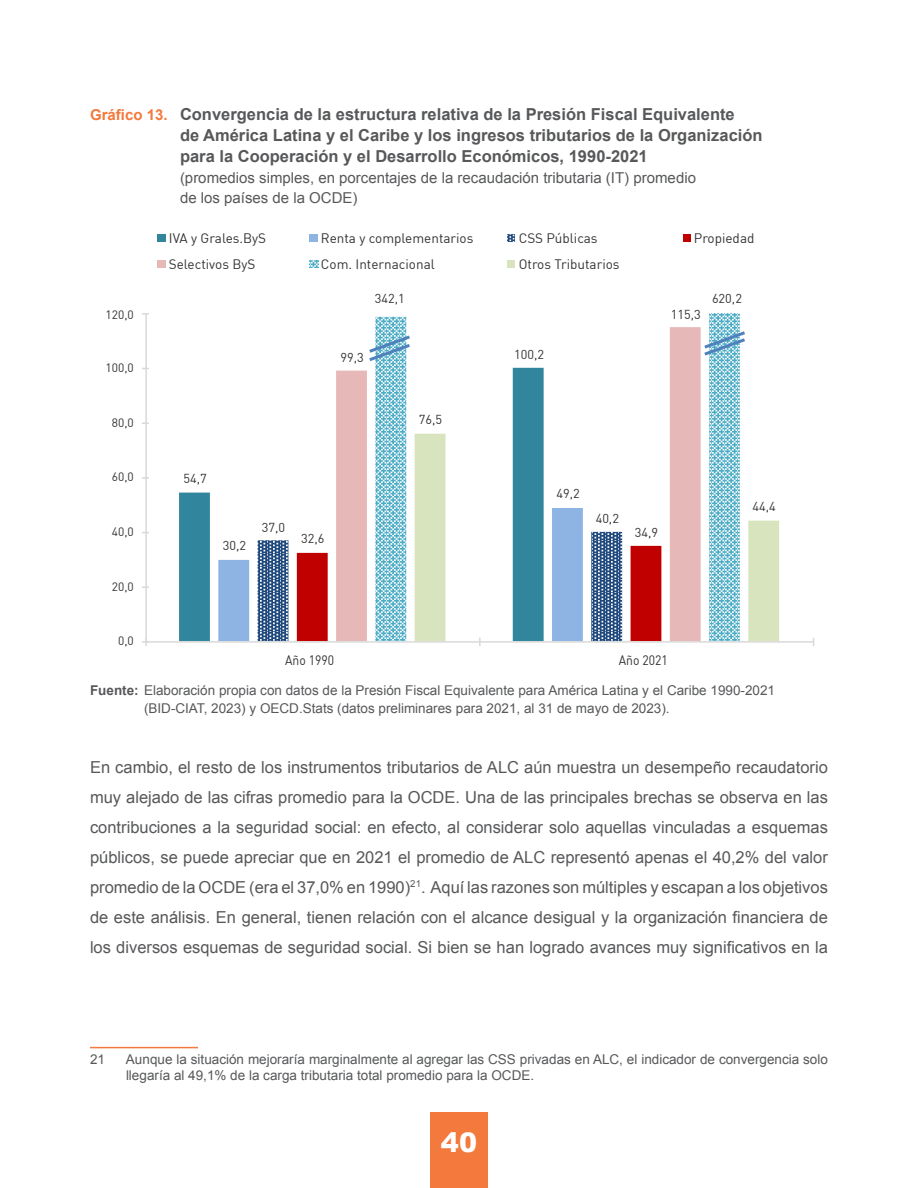
<style>
.page{position:relative;width:918px;height:1188px;background:#fff}
.page>*{position:absolute;margin:0;border:0;box-sizing:border-box;transform-origin:0 0}
.t1{font:900 27px "Arial";color:#fff}
.t2{font:16.5px/30px "Arial";color:#57585a;text-align:justify}
.t3{font:700 16.5px "Arial";color:#57585a}
.t4{font:15px "Arial";color:#57585a}
.footnote{font:13.5px/16.2px "Arial";color:#57585a}
.t5{font:13.5px "DIN";color:#333}
.t6{font:13.5px "DIN";color:#333;scale:.9 1}
.t7{font:12.75px "DIN";color:#333}
.t8{font:12px "DIN";color:#333}
.s1{font-size:15px;color:#f3793d}
.s2{font-weight:700}
</style>
<div class="page">
<div style="left:430px;top:1112px;width:58px;height:76px;background:#f3793d"></div>
<svg style="left:179px;top:492px;width:31px;height:149px;background:#32869c"></svg>
<svg style="left:218px;top:540px;width:40px;height:101px;fill:#8eb4e3"></svg>
<div style="left:336px;top:370px;width:31px;height:162px;background:#e6b9b8"></div>
<svg style="left:375px;top:313px;width:365px;height:219px"></svg>
<svg style="left:415px;top:434px;width:364px;height:207px"></svg>
<hr style="left:145px;top:314px;width:2px;height:328px;background:#d9d9d9">
<svg style="left:142px;top:313px;width:7px;height:2px"></svg>
<hr style="left:146px;top:641px;width:668px;height:2px;background:#d9d9d9">
<svg style="left:142px;top:641px;width:5px;height:5px"></svg>
<svg style="left:258px;top:532px;width:403px;height:114px"></svg>
<div style="left:157px;top:235px;width:9px;height:7px;background:#31859c"></div>
<div style="left:310px;top:235px;width:8px;height:7px;background:#8eb4e3"></div>
<svg style="left:508px;top:235px;width:7px;height:7px"></svg>
<div style="left:683px;top:235px;width:7px;height:7px;background:#c00000"></div>
<div style="left:157px;top:260px;width:9px;height:7px;background:#e6b9b8"></div>
<svg style="left:310px;top:260px;width:8px;height:7px"></svg>
<div style="left:508px;top:260px;width:7px;height:7px;background:#d7e4bd"></div>
<svg style="left:369px;top:333px;width:44px;height:31px"></svg>
<svg style="left:701px;top:329px;width:44px;height:29px"></svg>
<hr style="left:90px;top:1047px;width:108px;height:1px;background:#f3793d">
<p class="t3" style="left:90px;top:103px;width:646px"><span class="s1">Gráfico 13.</span> Convergencia de la estructura relativa de la Presión Fiscal Equivalente</p>
<p class="t3" style="left:180px;top:124px;width:584px">de América Latina y el Caribe y los ingresos tributarios de la Organización</p>
<p class="t3" style="left:180px;top:145px;width:469px">para la Cooperación y el Desarrollo Económicos, 1990-2021</p>
<p class="t4" style="left:180px;top:168px;width:518px">(promedios simples, en porcentajes de la recaudación tributaria (IT) promedio</p>
<p class="t4" style="left:180px;top:187px;width:179px">de los países de la OCDE)</p>
<p class="t5" style="left:169px;top:230px;width:99px">IVA y Grales.ByS</p>
<p class="t5" style="left:321px;top:230px;width:154px">Renta y complementarios</p>
<p class="t5" style="left:519px;top:230px;width:80px">CSS Públicas</p>
<p class="t5" style="left:694px;top:230px;width:62px">Propiedad</p>
<p class="t5" style="left:169px;top:255px;width:88px">Selectivos ByS</p>
<p class="t5" style="left:321px;top:255px;width:115px">Com. Internacional</p>
<p class="t5" style="left:519px;top:255px;width:102px">Otros Tributarios</p>
<p class="t8" style="left:106px;top:307px;width:30px">120,0</p>
<p class="t8" style="left:106px;top:360px;width:30px">100,0</p>
<p class="t8" style="left:112px;top:415px;width:23px">80,0</p>
<p class="t8" style="left:112px;top:470px;width:23px">60,0</p>
<p class="t8" style="left:112px;top:524px;width:23px">40,0</p>
<p class="t8" style="left:112px;top:579px;width:23px">20,0</p>
<p class="t8" style="left:118px;top:634px;width:17px">0,0</p>
<p class="t7" style="left:340px;top:350px;width:25px">99,3</p>
<p class="t7" style="left:375px;top:291px;width:31px">342,1</p>
<p class="t7" style="left:712px;top:291px;width:31px">620,2</p>
<p class="t7" style="left:514px;top:347px;width:31px">100,2</p>
<p class="t7" style="left:671px;top:306px;width:31px">115,3</p>
<p class="t7" style="left:184px;top:470px;width:25px">54,7</p>
<p class="t7" style="left:223px;top:538px;width:25px">30,2</p>
<p class="t7" style="left:262px;top:519px;width:25px">37,0</p>
<p class="t7" style="left:301px;top:531px;width:25px">32,6</p>
<p class="t7" style="left:419px;top:411px;width:25px">76,5</p>
<p class="t7" style="left:556px;top:486px;width:25px">49,2</p>
<p class="t7" style="left:596px;top:511px;width:25px">40,2</p>
<p class="t7" style="left:635px;top:525px;width:25px">34,9</p>
<p class="t7" style="left:753px;top:498px;width:25px">44,4</p>
<p class="t6" style="left:285px;top:652px;width:56px">Año 1990</p>
<p class="t6" style="left:619px;top:652px;width:56px">Año 2021</p>
<p class="footnote" style="left:90px;top:682px;width:687px"><span class="s2">Fuente:</span> Elaboración propia con datos de la Presión Fiscal Equivalente para América Latina y el Caribe 1990-2021</p>
<p class="footnote" style="left:144px;top:700px;width:527px">(BID-CIAT, 2023) y OECD.Stats (datos preliminares para 2021, al 31 de mayo de 2023).</p>
<p class="t2" style="left:90px;top:752px;width:739px">En cambio, el resto de los instrumentos tributarios de ALC aún muestra un desempeño recaudatorio muy alejado de las cifras promedio para la OCDE. Una de las principales brechas se observa en las contribuciones a la seguridad social: en efecto, al considerar solo aquellas vinculadas a esquemas públicos, se puede apreciar que en 2021 el promedio de ALC representó apenas el 40,2% del valor promedio de la OCDE (era el 37,0% en 1990)<sup>21</sup>. Aquí las razones son múltiples y escapan a los objetivos de este análisis. En general, tienen relación con el alcance desigual y la organización financiera de los diversos esquemas de seguridad social. Si bien se han logrado avances muy significativos en la</p>
<p class="footnote" style="left:90px;top:1051px;width:17px">21</p>
<p class="footnote" style="left:126px;top:1051px;width:703px">Aunque la situación mejoraría marginalmente al agregar las CSS privadas en ALC, el indicador de convergencia solo llegaría al 49,1% de la carga tributaria total promedio para la OCDE.</p>
<h1 class="t1" style="left:441px;top:1123px;width:38px">40</h1>
</div>
